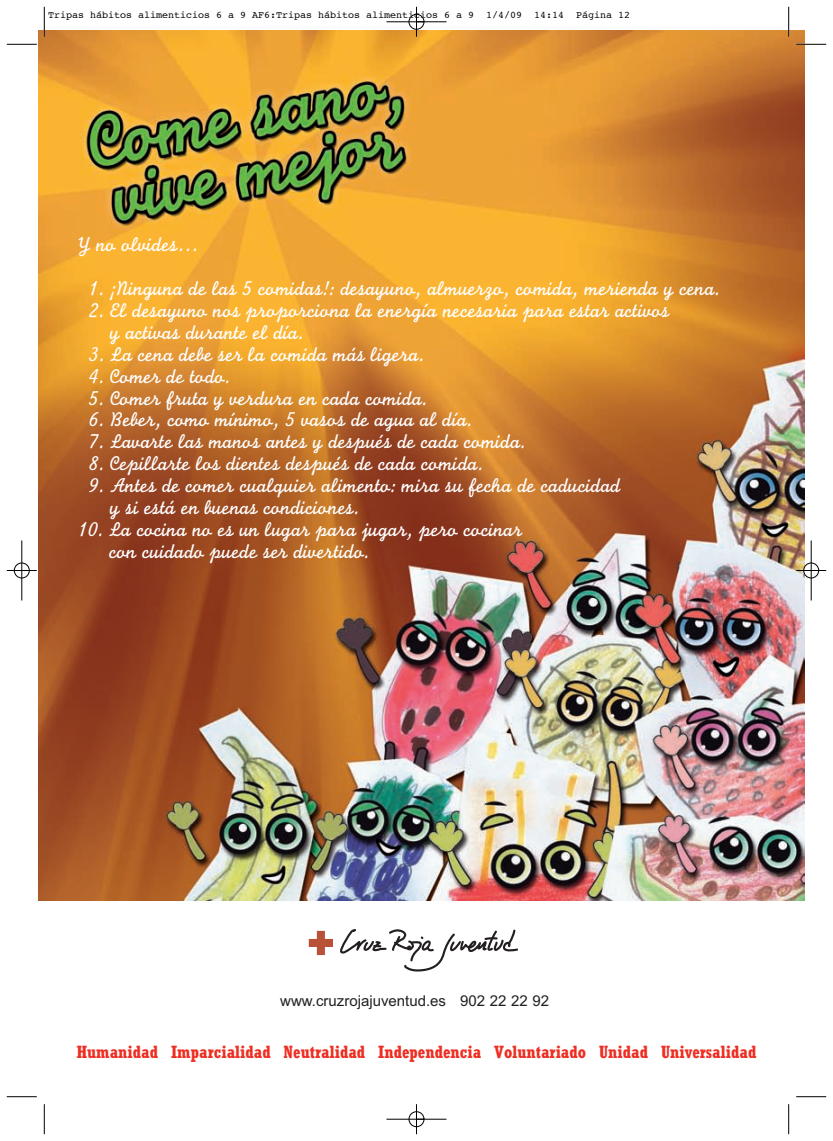
<style>
.page{position:relative;width:833px;height:1141px;background:#fff}
.page>*{position:absolute;margin:0;border:0;box-sizing:border-box;transform-origin:0 0}
.t1{font:21px/21.9px "Monoline Script";color:#fff}
.t2{font:700 condensed 17.5px "Rockwell";color:#ee2e22}
.t3{font:15px "Arial";color:#231f20}
.t4{font:10px "Courier";color:#000}
</style>
<div class="page">
<img style="left:38px;top:30px;width:766px;height:871px">
<svg style="left:340px;top:929px;width:178px;height:42px"></svg>
<svg style="left:309px;top:931px;width:24px;height:24px"></svg>
<hr style="left:44px;top:7px;width:1px;height:30px;background:#000">
<hr style="left:7px;top:44px;width:30px;height:1px;background:#000">
<hr style="left:788px;top:7px;width:1px;height:30px;background:#000">
<hr style="left:796px;top:44px;width:30px;height:1px;background:#000">
<hr style="left:44px;top:1104px;width:1px;height:30px;background:#000">
<hr style="left:7px;top:1096px;width:30px;height:1px;background:#000">
<hr style="left:788px;top:1104px;width:1px;height:30px;background:#000">
<hr style="left:796px;top:1096px;width:30px;height:1px;background:#000">
<div style="left:409px;top:14px;width:15px;height:16px;border:1px solid #fff;border-radius:50%"></div>
<div style="left:14px;top:563px;width:16px;height:15px;border:1px solid #fff;border-radius:50%"></div>
<hr style="left:386px;top:22px;width:60px;height:1px;background:#000">
<hr style="left:386px;top:1119px;width:60px;height:1px;background:#000">
<hr style="left:22px;top:540px;width:1px;height:60px;background:#000">
<hr style="left:811px;top:540px;width:1px;height:60px;background:#000">
<hr style="left:416px;top:7px;width:1px;height:30px;background:#000">
<hr style="left:416px;top:1104px;width:1px;height:30px;background:#000">
<hr style="left:7px;top:570px;width:30px;height:1px;background:#000">
<hr style="left:796px;top:570px;width:30px;height:1px;background:#000">
<div style="left:409px;top:14px;width:15px;height:15px;border:1px solid #000;border-radius:50%"></div>
<div style="left:409px;top:1111px;width:15px;height:16px;border:1px solid #000;border-radius:50%"></div>
<div style="left:14px;top:563px;width:15px;height:15px;border:1px solid #000;border-radius:50%"></div>
<div style="left:803px;top:563px;width:16px;height:15px;border:1px solid #000;border-radius:50%"></div>
<p class="t4" style="left:48px;top:11px;width:583px">Tripas hábitos alimenticios 6 a 9 AF6:Tripas hábitos alimenticios 6 a 9 1/4/09 14:14 Página 12</p>
<p class="t1" style="left:78px;top:236px;width:122px">Y no olvides…</p>
<p class="t1" style="left:89px;top:280px;width:632px">1. ¡Ninguna de las 5 comidas!: desayuno, almuerzo, comida, merienda y cena.</p>
<p class="t1" style="left:110px;top:302px;width:561px;text-indent:-21px">2. El desayuno nos proporciona la energía necesaria para estar activos y activas durante el día.</p>
<p class="t1" style="left:89px;top:346px;width:337px">3. La cena debe ser la comida más ligera.</p>
<p class="t1" style="left:89px;top:368px;width:143px">4. Comer de todo.</p>
<p class="t1" style="left:89px;top:389px;width:340px">5. Comer fruta y verdura en cada comida.</p>
<p class="t1" style="left:89px;top:411px;width:385px">6. Beber, como mínimo, 5 vasos de agua al día.</p>
<p class="t1" style="left:89px;top:433px;width:438px">7. Lavarte las manos antes y después de cada comida.</p>
<p class="t1" style="left:89px;top:455px;width:396px">8. Cepillarte los dientes después de cada comida.</p>
<p class="t1" style="left:110px;top:477px;width:512px;text-indent:-21px">9. Antes de comer cualquier alimento: mira su fecha de caducidad y si está en buenas condiciones.</p>
<p class="t1" style="left:109px;top:521px;width:414px;text-indent:-31px">10. La cocina no es un lugar para jugar, pero cocinar con cuidado puede ser divertido.</p>
<p class="t3" style="left:280px;top:992px;width:270px">www.cruzrojajuventud.es 902 22 22 92</p>
<p class="t2" style="left:77px;top:1042px;width:681px">Humanidad Imparcialidad Neutralidad Independencia Voluntariado Unidad Universalidad</p>
</div>
